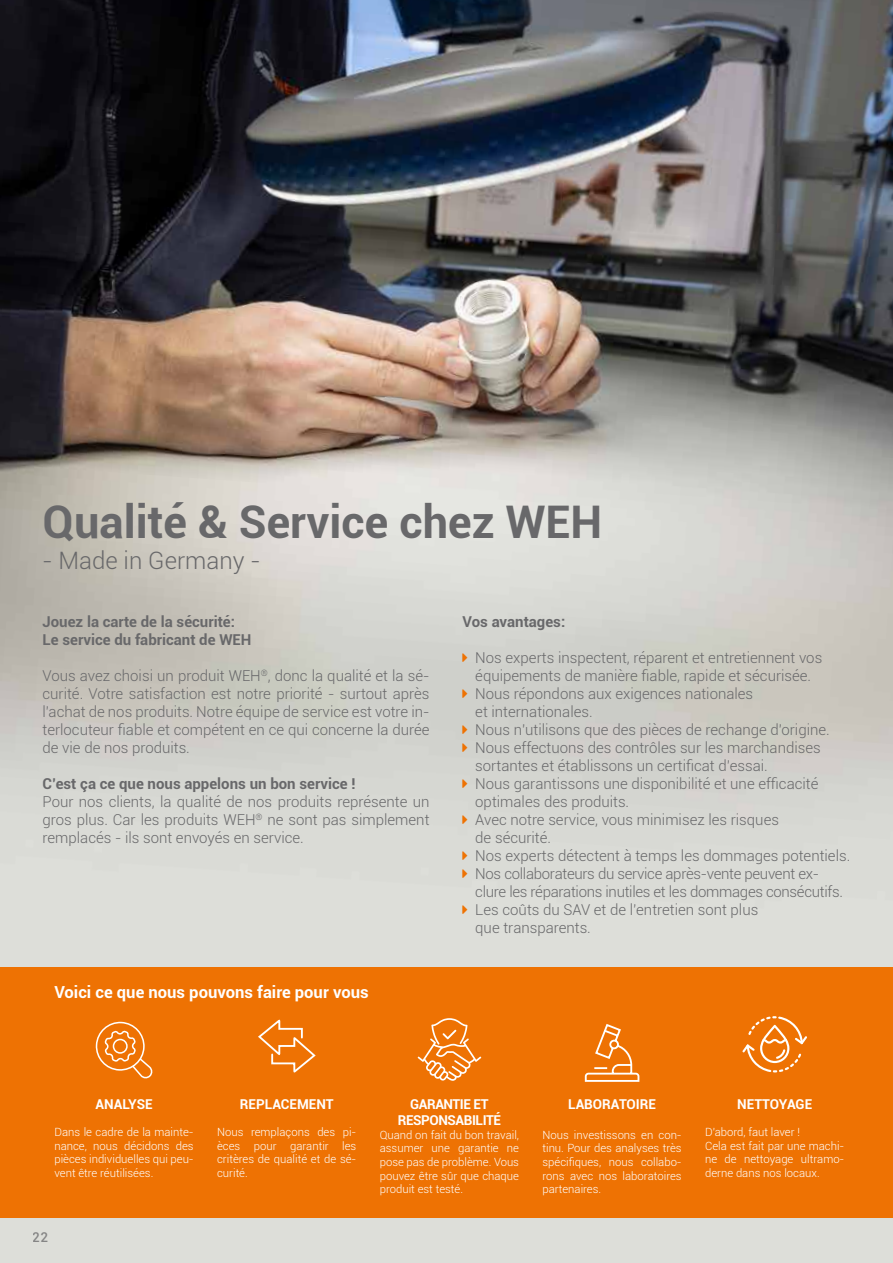
<style>
.page{position:relative;width:893px;height:1263px;background:#fff}
.page>*{position:absolute;margin:0;border:0;box-sizing:border-box;transform-origin:0 0}
.t1{font:700 45px "Roboto";color:#68686a}
.t2{font:300 24px "Roboto";color:#68686a}
.t3{font:700 16.65px "Roboto";color:#fff}
.t4{font:300 15px/18px "Roboto";color:#68686a;text-align:justify}
.t5{font:700 15px/18px "Roboto";color:#68686a}
.t6{font:700 13.65px/16.4px "Roboto";letter-spacing:-.015em;color:#fff;text-align:center}
.t7{font:500 13.5px "Roboto";color:#68686a}
.t8{font:300 11.25px/13.6px "Roboto";color:#fff;text-align:justify}
</style>
<div class="page">
<img style="left:0;top:0;width:893px;height:1263px">
<div style="left:0;top:967px;width:893px;height:251px;background:#ee7203"></div>
<svg style="left:96px;top:1021px;width:56px;height:57px"></svg>
<svg style="left:258px;top:1020px;width:58px;height:53px"></svg>
<svg style="left:418px;top:1018px;width:63px;height:63px"></svg>
<svg style="left:585px;top:1024px;width:54px;height:58px"></svg>
<svg style="left:742px;top:1016px;width:65px;height:57px"></svg>
<svg style="left:463px;top:653px;width:4px;height:8px"></svg>
<svg style="left:463px;top:689px;width:4px;height:8px"></svg>
<svg style="left:463px;top:725px;width:4px;height:8px"></svg>
<svg style="left:463px;top:743px;width:4px;height:8px"></svg>
<svg style="left:463px;top:779px;width:4px;height:8px"></svg>
<svg style="left:463px;top:815px;width:4px;height:8px"></svg>
<svg style="left:463px;top:851px;width:4px;height:8px"></svg>
<svg style="left:463px;top:869px;width:4px;height:8px"></svg>
<svg style="left:463px;top:905px;width:4px;height:8px"></svg>
<h1 class="t1" style="left:43px;top:490px;width:561px">Qualité &amp; Service chez WEH</h1>
<h2 class="t2" style="left:43px;top:544px;width:219px">- Made in Germany -</h2>
<p class="t5" style="left:43px;top:612px;width:210px">Jouez la carte de la sécurité:<br>Le service du fabricant de WEH</p>
<p class="t4" style="left:43px;top:666px;width:388px">Vous avez choisi un produit WEH<sup>®</sup>, donc la qualité et la sé&shy;curité. Votre satisfaction est notre priorité - surtout après l'achat de nos produits. Notre équipe de service est votre in&shy;terlocuteur fiable et compétent en ce qui concerne la durée de vie de nos produits.</p>
<p class="t5" style="left:43px;top:774px;width:315px">C’est ça ce que nous appelons un bon service !</p>
<p class="t4" style="left:43px;top:792px;width:388px">Pour nos clients, la qualité de nos produits représente un gros plus. Car les produits WEH<sup>®</sup> ne sont pas simplement remplacés - ils sont envoyés en service.</p>
<p class="t3" style="left:54px;top:980px;width:316px">Voici ce que nous pouvons faire pour vous</p>
<p class="t5" style="left:463px;top:612px;width:104px">Vos avantages:</p>
<p class="t4" style="left:475px;top:648px;width:376px;text-align:left">Nos experts inspectent, réparent et entretiennent vos équipements de manière fiable, rapide et sécurisée.<br>Nous répondons aux exigences nationales<br>et internationales.<br>Nous n'utilisons que des pièces de rechange d'origine.<br>Nous effectuons des contrôles sur les marchandises sortantes et établissons un certificat d’essai.<br>Nous garantissons une disponibilité et une efficacité optimales des produits.<br>Avec notre service, vous minimisez les risques<br>de sécurité.<br>Nos experts détectent à temps les dommages potentiels.<br>Nos collaborateurs du service après-vente peuvent ex&shy;clure les réparations inutiles et les dommages consécutifs.<br>Les coûts du SAV et de l’entretien sont plus<br>que transparents.</p>
<p class="t6" style="left:95px;top:1095px;width:59px">ANALYSE</p>
<p class="t8" style="left:54px;top:1125px;width:141px">Dans le cadre de la mainte&shy;nance, nous décidons des pièces individuelles qui peu&shy;vent être réutilisées.</p>
<p class="t7" style="left:33px;top:1228px;width:17px">22</p>
<p class="t6" style="left:240px;top:1095px;width:95px">REPLACEMENT</p>
<p class="t8" style="left:217px;top:1125px;width:141px">Nous remplaçons des pi&shy;èces pour garantir les critères de qualité et de sé&shy;curité.</p>
<p class="t6" style="left:398px;top:1095px;width:105px">GARANTIE ET<br>RESPONSABILITÉ</p>
<p class="t8" style="left:380px;top:1127px;width:141px">Quand on fait du bon travail, assumer une garantie ne pose pas de problème. Vous pouvez être sûr que chaque produit est testé.</p>
<p class="t6" style="left:568px;top:1095px;width:90px">LABORATOIRE</p>
<p class="t8" style="left:542px;top:1127px;width:141px">Nous investissons en con&shy;tinu. Pour des analyses très spécifiques, nous collabo&shy;rons avec nos laboratoires partenaires.</p>
<p class="t6" style="left:737px;top:1095px;width:76px">NETTOYAGE</p>
<p class="t8" style="left:705px;top:1125px;width:141px;text-align:left">D'abord, faut laver !<br>Cela est fait par une machi&shy;ne de nettoyage ultramo&shy;derne dans nos locaux.</p>
</div>
